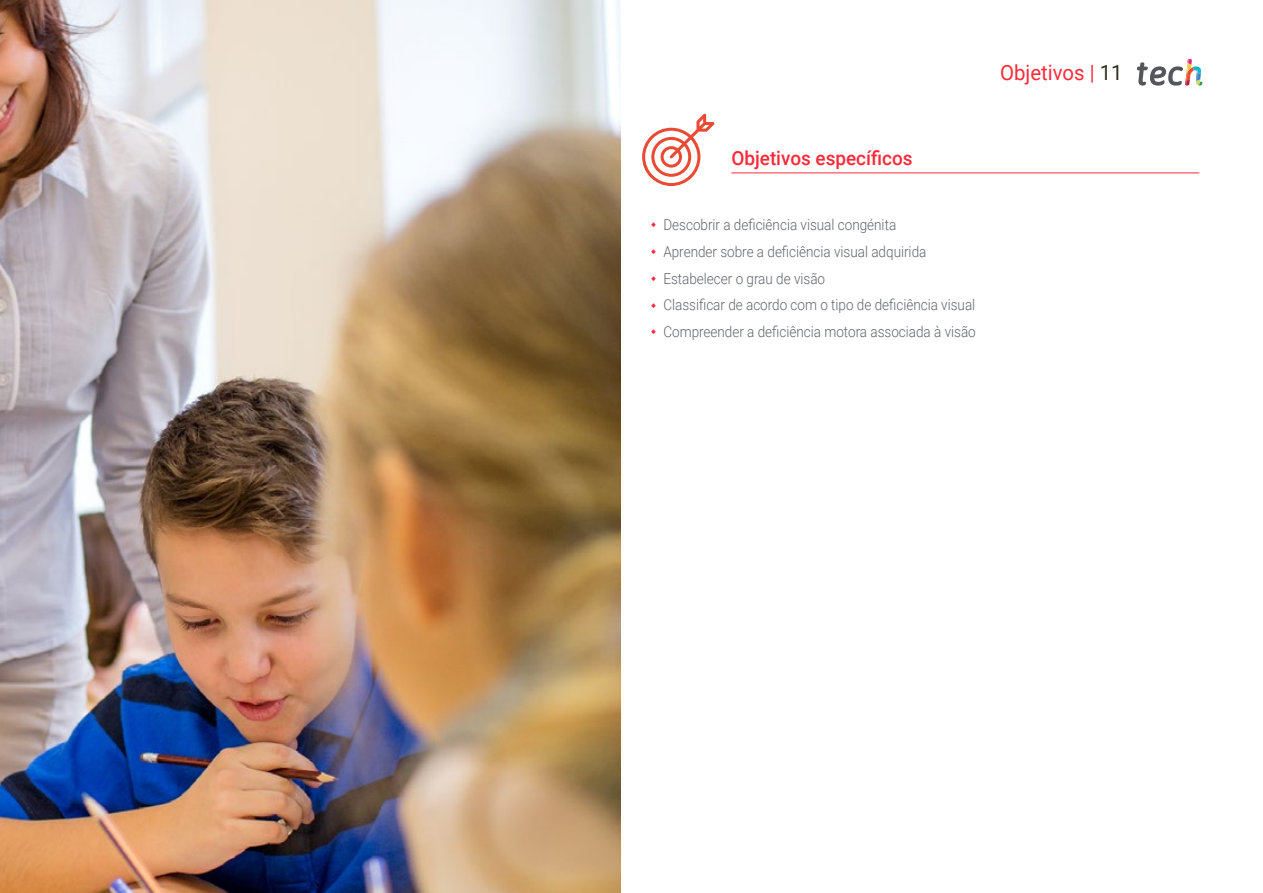
<style>
.page{position:relative;width:1263px;height:893px;background:#fff}
.page>*{position:absolute;margin:0;border:0;box-sizing:border-box;transform-origin:0 0}
.t1{font:21px "Roboto";color:#ff293a}
.t2{font:500 19.5px "Roboto";color:#ff293a}
.t3{font:300 15px/26.7px "Roboto";color:#61646a;scale:.9 1}
.s1{color:#312e20}
</style>
<div class="page">
<hr style="left:731px;top:173px;width:468px;height:1px;background:#ff293a">
<svg style="left:642px;top:114px;width:72px;height:72px"></svg>
<img style="left:0;top:0;width:621px;height:893px">
<svg style="left:1137px;top:59px;width:65px;height:27px"></svg>
<h1 class="t1" style="left:1000px;top:57px;width:124px">Objetivos | <span class="s1">11</span></h1>
<h2 class="t2" style="left:731px;top:144px;width:183px">Objetivos específicos</h2>
<p class="t3" style="left:663px;top:211px;width:349px">Descobrir a deficiência visual congénita<br>Aprender sobre a deficiência visual adquirida Estabelecer o grau de visão<br>Classificar de acordo com o tipo de deficiência visual Compreender a deficiência motora associada à visão</p>
</div>
